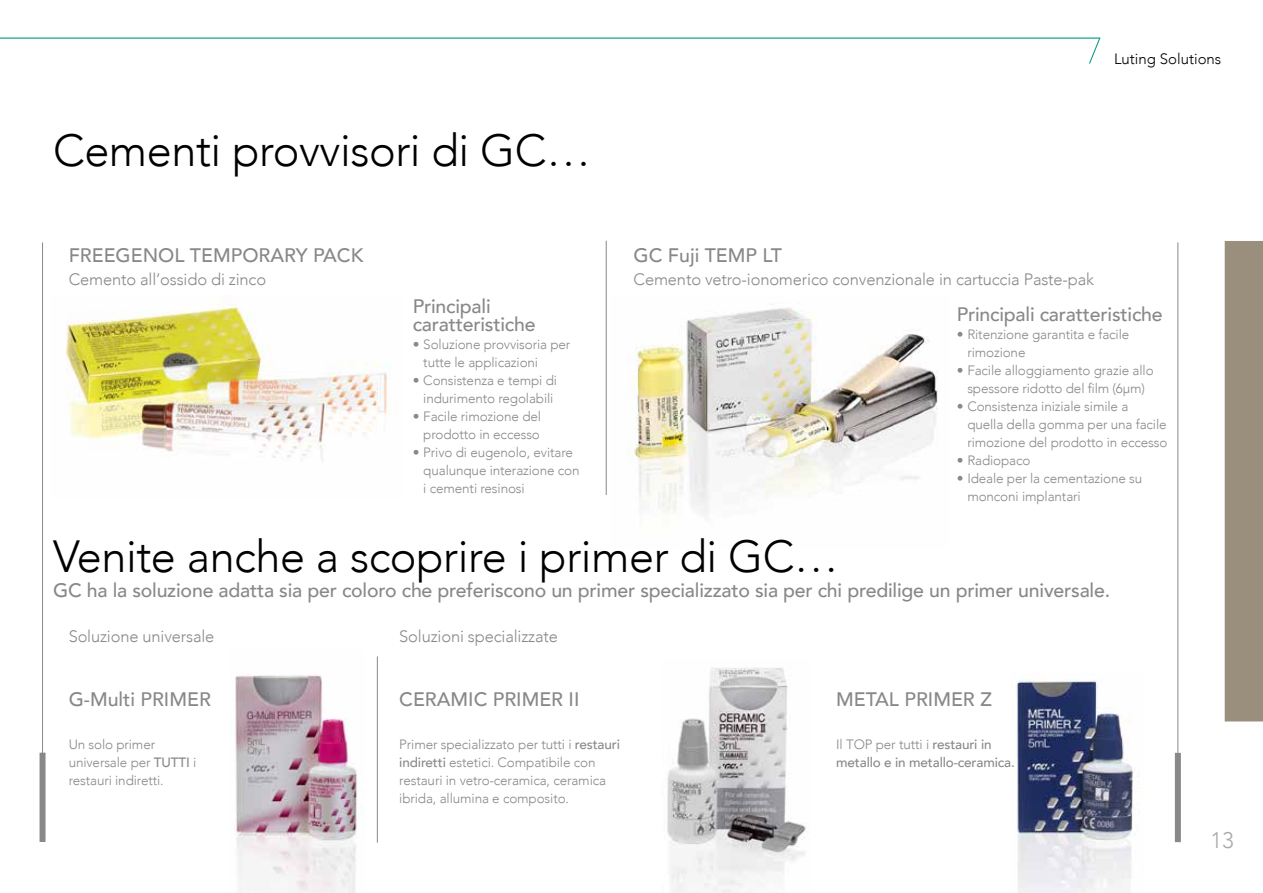
<style>
.page{position:relative;width:1263px;height:893px;background:#fff}
.page>*{position:absolute;margin:0;border:0;box-sizing:border-box;transform-origin:0 0}
.t1{font:300 45px "Avenir";letter-spacing:-.01em;color:#000}
.t2{font:300 22.5px "Avenir";color:#a7a9a9}
.t3{font:500 19.5px/18px "Avenir";letter-spacing:-.01em;color:#878988}
.t4{font:300 16.5px "Avenir";letter-spacing:-.01em;color:#878988}
.t5{font:300 15px "Avenir";color:#000}
.t6{font:300 13.5px/18px "Avenir";letter-spacing:-.01em;color:#878988}
.t7{font:500 13.5px/18px "Avenir";letter-spacing:-.01em;color:#878988}
.s1{font-weight:500}
.s2{font-weight:300}
</style>
<div class="page">
<div style="left:1225px;top:241px;width:38px;height:480px;background:#998f7c"></div>
<img style="left:628px;top:308px;width:310px;height:206px">
<img style="left:65px;top:299px;width:324px;height:161px">
<hr style="left:606px;top:241px;width:1px;height:254px;background:#878988">
<img style="left:667px;top:667px;width:139px;height:226px">
<img style="left:235px;top:675px;width:129px;height:218px">
<hr style="left:377px;top:656px;width:1px;height:187px;background:#878988">
<img style="left:1016px;top:679px;width:123px;height:214px">
<hr style="left:1177px;top:242px;width:1px;height:518px;background:#878988">
<div style="left:1175px;top:753px;width:6px;height:89px;background:#878988"></div>
<hr style="left:42px;top:242px;width:1px;height:519px;background:#878988">
<div style="left:40px;top:753px;width:6px;height:89px;background:#878988"></div>
<svg style="left:0;top:37px;width:1101px;height:27px"></svg>
<h1 class="t1" style="left:53px;top:124px;width:539px">Cementi provvisori di GC…</h1>
<h3 class="t3" style="left:69px;top:245px;width:296px">FREEGENOL TEMPORARY PACK</h3>
<h3 class="t3" style="left:634px;top:245px;width:150px">GC Fuji TEMP LT</h3>
<p class="t5" style="left:1114px;top:50px;width:109px">Luting Solutions</p>
<p class="t4" style="left:69px;top:269px;width:199px">Cemento all’ossido di zinco</p>
<h3 class="t3" style="left:413px;top:297px;width:124px">Principali caratteristiche</h3>
<p class="t6" style="left:423px;top:336px;width:149px;text-indent:-11px">• Soluzione provvisoria per tutte le applicazioni</p>
<p class="t6" style="left:413px;top:372px;width:146px;text-align:center">• Consistenza e tempi di indurimento regolabili</p>
<p class="t6" style="left:413px;top:408px;width:130px;text-align:right">• Facile rimozione del prodotto in eccesso</p>
<p class="t6" style="left:423px;top:444px;width:158px;text-indent:-11px">• Privo di eugenolo, evitare qualunque interazione con i cementi resinosi</p>
<p class="t4" style="left:634px;top:269px;width:462px">Cemento vetro-ionomerico convenzionale in cartuccia Paste-pak</p>
<h3 class="t3" style="left:957px;top:304px;width:207px">Principali caratteristiche</h3>
<p class="t6" style="left:967px;top:325px;width:164px;text-indent:-11px">• Ritenzione garantita e facile rimozione</p>
<p class="t6" style="left:957px;top:361px;width:199px;text-align:center">• Facile alloggiamento grazie allo spessore ridotto del film (6μm)</p>
<p class="t6" style="left:967px;top:397px;width:202px;text-indent:-11px">• Consistenza iniziale simile a quella della gomma per una facile rimozione del prodotto in eccesso</p>
<p class="t6" style="left:957px;top:451px;width:75px">• Radiopaco</p>
<p class="t6" style="left:967px;top:469px;width:177px;text-indent:-11px">• Ideale per la cementazione su monconi implantari</p>
<h1 class="t1" style="left:53px;top:529px;width:787px">Venite anche a scoprire i primer di GC…</h1>
<h3 class="t3" style="left:53px;top:580px;width:1058px">GC ha la soluzione adatta sia per coloro che preferiscono un primer specializzato sia per chi predilige un primer universale.</h3>
<p class="t4" style="left:69px;top:627px;width:147px">Soluzione universale</p>
<p class="t4" style="left:399px;top:627px;width:160px">Soluzioni specializzate</p>
<h3 class="t3" style="left:69px;top:689px;width:144px">G-Multi PRIMER</h3>
<h3 class="t3" style="left:399px;top:689px;width:182px">CERAMIC PRIMER II</h3>
<h3 class="t3" style="left:836px;top:689px;width:157px">METAL PRIMER Z</h3>
<p class="t6" style="left:399px;top:735px;width:222px">Primer specializzato per tutti i <span class="s1">restauri indiretti</span> estetici. Compatibile con restauri in vetro-ceramica, ceramica ibrida, allumina e composito.</p>
<p class="t6" style="left:69px;top:735px;width:129px">Un solo primer universale per <span class="s1">TUTTI</span> i restauri indiretti.</p>
<p class="t7" style="left:836px;top:734px;width:180px"><span class="s2">Il TOP per tutti i</span> restauri in metallo e in metallo-ceramica.</p>
<h2 class="t2" style="left:1210px;top:827px;width:25px">13</h2>
</div>
